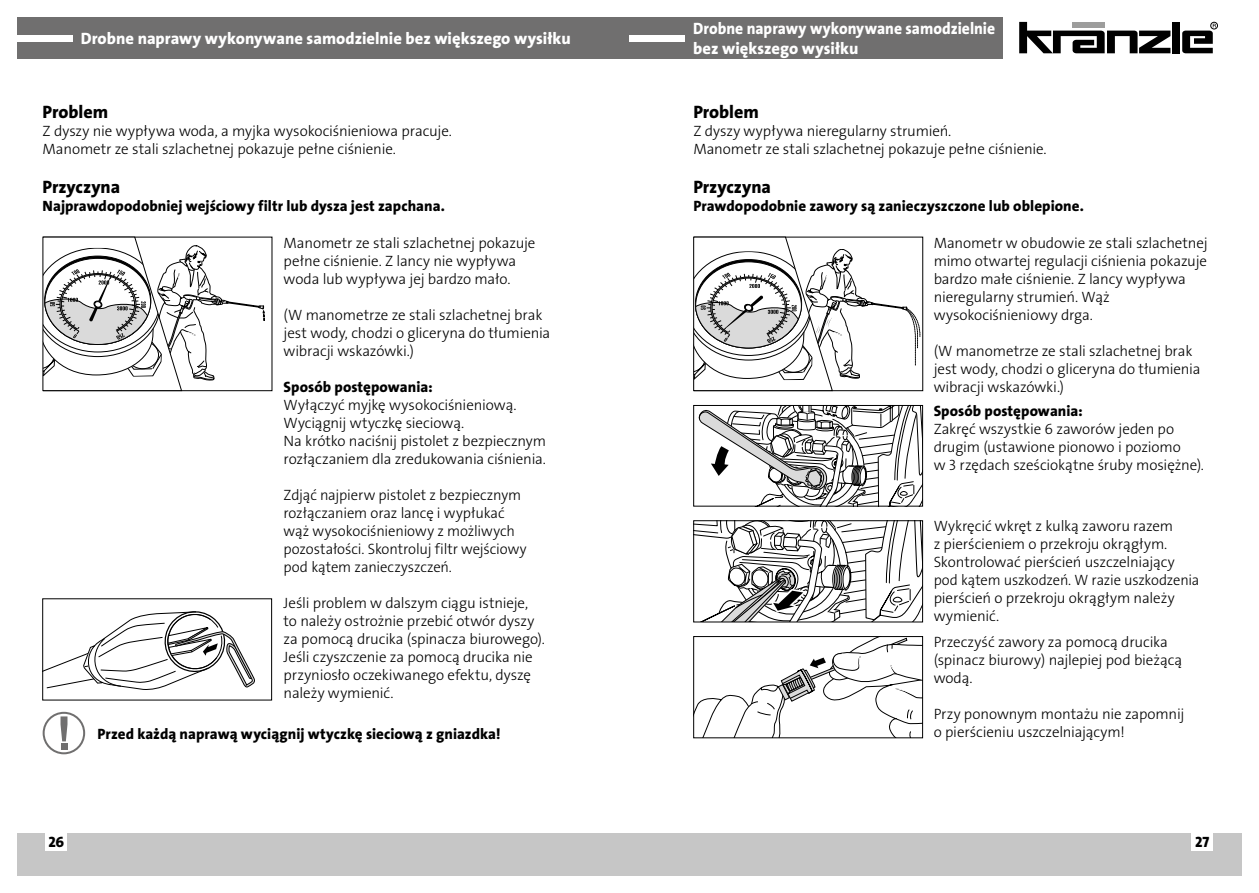
<style>
.page{position:relative;width:1259px;height:893px;background:#fff}
.page>*{position:absolute;margin:0;border:0;box-sizing:border-box;transform-origin:0 0}
.t1{font:18px "The Sans LP8 Ex Bld";color:#000}
.t2{font:16.5px "The Sans LP8 Ex Bld";color:#fff}
.t3{font:16.5px/19.8px "The Sans LP8 Ex Bld";color:#fff;scale:.94 1}
.t4{font:15px/18px "The Sans LP3 Lig";letter-spacing:-.01em;color:#000}
.t5{font:15px "The Sans LP8 Ex Bld";letter-spacing:.005em;color:#000}
</style>
<div class="page">
<div style="left:629px;top:833px;width:613px;height:43px;background:#c6c6c6"></div>
<div style="left:17px;top:833px;width:612px;height:43px;background:#c6c6c6"></div>
<div style="left:1191px;top:833px;width:22px;height:18px;background:#fff"></div>
<div style="left:46px;top:833px;width:21px;height:18px;background:#fff"></div>
<div style="left:17px;top:17px;width:985px;height:41px;background:#706f6f"></div>
<div style="left:17px;top:35px;width:55px;height:6px;background:#fff"></div>
<div style="left:629px;top:35px;width:56px;height:6px;background:#fff"></div>
<svg style="left:1019px;top:22px;width:151px;height:31px"></svg>
<div style="left:1172px;top:22px;width:7px;height:31px;background:#000"></div>
<div style="left:1210px;top:22px;width:7px;height:7px;border:1px solid #000;border-radius:50%"></div>
<svg style="left:1182px;top:24px;width:34px;height:29px"></svg>
<svg style="left:42px;top:598px;width:230px;height:103px"></svg>
<svg style="left:43px;top:712px;width:42px;height:42px"></svg>
<div style="left:61px;top:743px;width:6px;height:7px;background:#706f6f"></div>
<svg style="left:693px;top:405px;width:230px;height:102px"></svg>
<svg style="left:693px;top:520px;width:230px;height:103px"></svg>
<svg style="left:693px;top:636px;width:230px;height:103px"></svg>
<svg style="left:42px;top:236px;width:231px;height:155px"></svg>
<svg style="left:693px;top:236px;width:230px;height:155px"></svg>
<p class="t2" style="left:81px;top:28px;width:491px">Drobne naprawy wykonywane samodzielnie bez większego wysiłku</p>
<p class="t3" style="left:693px;top:19px;width:323px">Drobne naprawy wykonywane samodzielnie bez większego wysiłku</p>
<p class="t1" style="left:43px;top:100px;width:67px">Problem</p>
<p class="t4" style="left:43px;top:122px;width:411px">Z dyszy nie wypływa woda, a myjka wysokociśnieniowa pracuje.<br>Manometr ze stali szlachetnej pokazuje pełne ciśnienie.</p>
<p class="t1" style="left:43px;top:175px;width:79px">Przyczyna</p>
<p class="t5" style="left:43px;top:196px;width:404px">Najprawdopodobniej wejściowy filtr lub dysza jest zapchana.</p>
<p class="t4" style="left:284px;top:234px;width:253px">Manometr ze stali szlachetnej pokazuje pełne ciśnienie. Z lancy nie wypływa woda lub wypływa jej bardzo mało.</p>
<p class="t4" style="left:284px;top:306px;width:268px">(W manometrze ze stali szlachetnej brak jest wody, chodzi o gliceryna do tłumienia wibracji wskazówki.)</p>
<p class="t5" style="left:284px;top:377px;width:151px">Sposób postępowania:</p>
<p class="t4" style="left:284px;top:396px;width:264px">Wyłączyć myjkę wysokociśnieniową.<br>Wyciągnij wtyczkę sieciową.<br>Na krótko naciśnij pistolet z bezpiecznym rozłączaniem dla zredukowania ciśnienia.</p>
<p class="t4" style="left:284px;top:486px;width:245px">Zdjąć najpierw pistolet z bezpiecznym rozłączaniem oraz lancę i wypłukać wąż wysokociśnieniowy z możliwych pozostałości. Skontroluj filtr wejściowy pod kątem zanieczyszczeń.</p>
<p class="t4" style="left:284px;top:594px;width:263px">Jeśli problem w dalszym ciągu istnieje, to należy ostrożnie przebić otwór dyszy za pomocą drucika (spinacza biurowego).<br>Jeśli czyszczenie za pomocą drucika nie przyniosło oczekiwanego efektu, dyszę należy wymienić.</p>
<p class="t5" style="left:98px;top:724px;width:404px">Przed każdą naprawą wyciągnij wtyczkę sieciową z gniazdka!</p>
<p class="t1" style="left:693px;top:100px;width:67px">Problem</p>
<p class="t4" style="left:693px;top:122px;width:355px">Z dyszy wypływa nieregularny strumień.<br>Manometr ze stali szlachetnej pokazuje pełne ciśnienie.</p>
<p class="t1" style="left:693px;top:175px;width:79px">Przyczyna</p>
<p class="t5" style="left:693px;top:196px;width:392px">Prawdopodobnie zawory są zanieczyszczone lub oblepione.</p>
<p class="t4" style="left:933px;top:234px;width:276px">Manometr w obudowie ze stali szlachetnej mimo otwartej regulacji ciśnienia pokazuje bardzo małe ciśnienie. Z lancy wypływa nieregularny strumień. Wąż wysokociśnieniowy drga.</p>
<p class="t4" style="left:933px;top:342px;width:268px">(W manometrze ze stali szlachetnej brak jest wody, chodzi o gliceryna do tłumienia wibracji wskazówki.)</p>
<p class="t5" style="left:933px;top:401px;width:151px">Sposób postępowania:</p>
<p class="t4" style="left:933px;top:420px;width:272px">Zakręć wszystkie 6 zaworów jeden po drugim (ustawione pionowo i poziomo<br>w 3 rzędach sześciokątne śruby mosiężne).</p>
<p class="t4" style="left:933px;top:517px;width:267px">Wykręcić wkręt z kulką zaworu razem<br>z pierścieniem o przekroju okrągłym.<br>Skontrolować pierścień uszczelniający pod kątem uszkodzeń. W razie uszkodzenia pierścień o przekroju okrągłym należy wymienić.</p>
<p class="t4" style="left:933px;top:633px;width:250px">Przeczyść zawory za pomocą drucika (spinacz biurowy) najlepiej pod bieżącą wodą.</p>
<p class="t4" style="left:933px;top:705px;width:252px">Przy ponownym montażu nie zapomnij o pierścieniu uszczelniającym!</p>
<p class="t5" style="left:48px;top:832px;width:17px">26</p>
<p class="t5" style="left:1195px;top:832px;width:16px">27</p>
</div>
